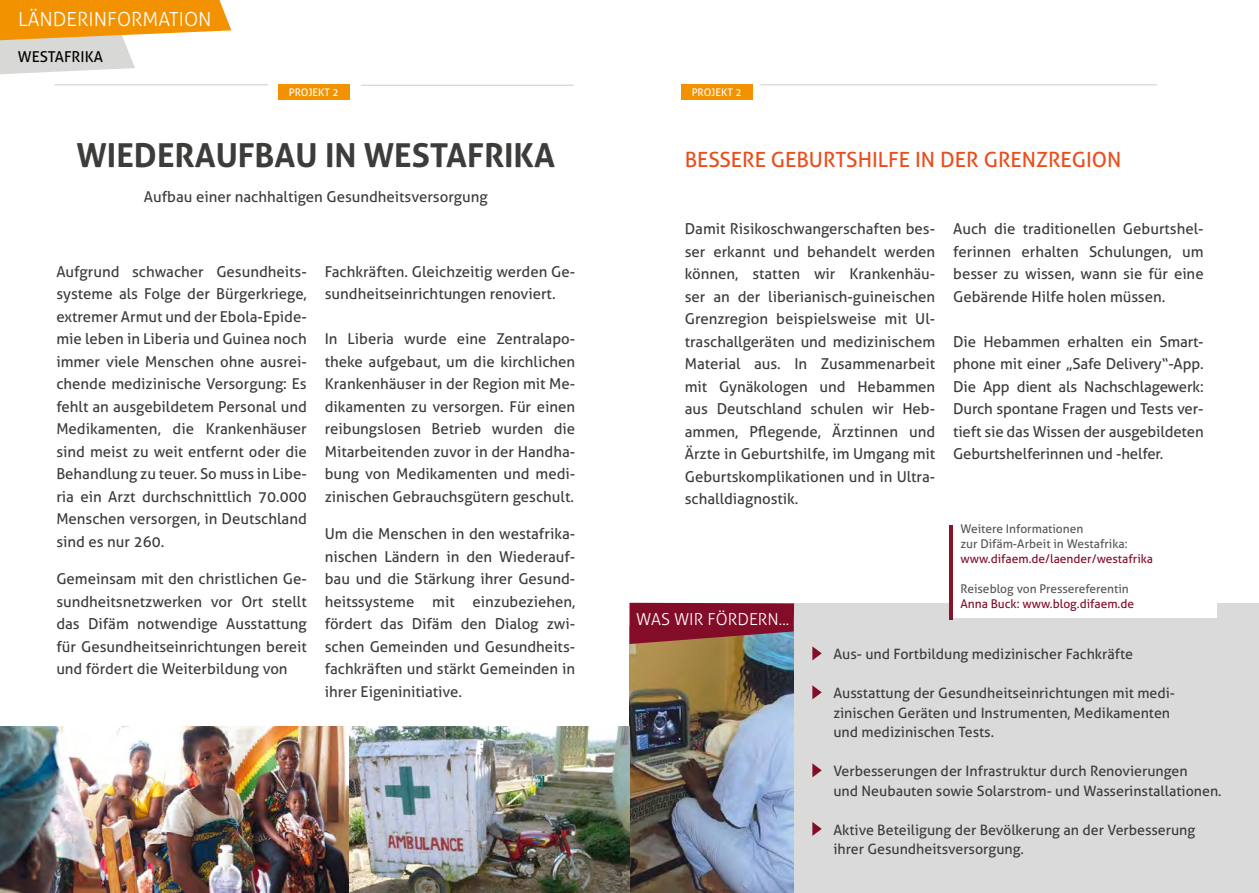
<style>
.page{position:relative;width:1259px;height:893px;background:#fff}
.page>*{position:absolute;margin:0;border:0;box-sizing:border-box;transform-origin:0 0}
.t1{font:700 33px "Aller";color:#3c3c3b}
.t2{font:21px "Aller";color:#e94e1b}
.t3{font:300 19.5px "Aller";color:#fff}
.t4{font:300 16.5px "Aller";color:#fff}
.t5{font:15px/22.5px "Aller";color:#3c3c3b;text-align:justify}
.t6{font:15px "Aller";color:#000}
.t7{font:14.25px/19.5px "Aller";color:#3c3c3b}
.t8{font:12px/15px "Aller";color:#575756}
.t9{font:12px "Aller";color:#830d28}
.t10{font:10.5px "Aller";color:#fff}
</style>
<div class="page">
<div style="left:632px;top:603px;width:627px;height:290px;background:#dadada"></div>
<img style="left:629px;top:644px;width:164px;height:249px">
<div style="left:279px;top:84px;width:71px;height:16px;background:#f39200"></div>
<hr style="left:55px;top:84px;width:213px;height:1px;background:#7e7162">
<hr style="left:361px;top:85px;width:212px;height:1px;background:#7e7162">
<img style="left:0;top:726px;width:630px;height:167px">
<svg style="left:812px;top:646px;width:9px;height:14px"></svg>
<svg style="left:812px;top:685px;width:9px;height:14px"></svg>
<svg style="left:812px;top:763px;width:9px;height:14px"></svg>
<svg style="left:812px;top:822px;width:9px;height:14px"></svg>
<div style="left:949px;top:523px;width:267px;height:95px;background:#fff"></div>
<hr style="left:949px;top:525px;width:3px;height:94px;background:#86152b">
<hr style="left:760px;top:84px;width:397px;height:1px;background:#7e7162">
<div style="left:681px;top:84px;width:72px;height:16px;background:#f39200"></div>
<svg style="left:0;top:0;width:231px;height:75px"></svg>
<svg style="left:629px;top:603px;width:165px;height:41px;background:#842336"></svg>
<h3 class="t3" style="left:18px;top:7px;width:195px">LÄNDERINFORMATION</h3>
<p class="t6" style="left:18px;top:48px;width:87px">WESTAFRIKA</p>
<p class="t10" style="left:289px;top:86px;width:51px">PROJEKT 2</p>
<h1 class="t1" style="left:77px;top:135px;width:480px">WIEDERAUFBAU IN WESTAFRIKA</h1>
<p class="t5" style="left:144px;top:185px;width:345px">Aufbau einer nachhaltigen Gesundheitsversorgung</p>
<p class="t5" style="left:56px;top:260px;width:252px">Aufgrund schwacher Gesundheits&shy;systeme als Folge der Bürgerkriege, extremer Armut und der Ebola-Epide&shy;mie leben in Liberia und Guinea noch immer viele Menschen ohne ausrei&shy;chende medizinische Versorgung: Es fehlt an ausgebildetem Personal und Medikamenten, die Krankenhäuser sind meist zu weit entfernt oder die Behandlung zu teuer. So muss in Libe&shy;ria ein Arzt durchschnittlich 70.000<br>Menschen versorgen, in Deutschland sind es nur 260.</p>
<p class="t5" style="left:56px;top:568px;width:252px">Gemeinsam mit den christlichen Ge&shy;sundheitsnetzwerken vor Ort stellt das Difäm notwendige Ausstattung für Gesundheitseinrichtungen bereit und fördert die Weiterbildung von</p>
<p class="t5" style="left:325px;top:260px;width:252px">Fachkräften. Gleichzeitig werden Ge&shy;sundheitseinrichtungen renoviert.</p>
<p class="t5" style="left:325px;top:328px;width:252px">In Liberia wurde eine Zentralapo&shy;theke aufgebaut, um die kirchlichen Krankenhäuser in der Region mit Me&shy;dikamenten zu versorgen. Für einen reibungslosen Betrieb wurden die Mitarbeitenden zuvor in der Handha&shy;bung von Medikamenten und medi&shy;zinischen Gebrauchsgütern geschult.</p>
<p class="t5" style="left:325px;top:523px;width:252px">Um die Menschen in den westafrika&shy;nischen Ländern in den Wiederauf&shy;bau und die Stärkung ihrer Gesund&shy;heitssysteme mit einzubeziehen, fördert das Difäm den Dialog zwi&shy;schen Gemeinden und Gesundheits&shy;fachkräften und stärkt Gemeinden in ihrer Eigeninitiative.</p>
<p class="t10" style="left:691px;top:86px;width:51px">PROJEKT 2</p>
<h2 class="t2" style="left:685px;top:147px;width:438px">BESSERE GEBURTSHILFE IN DER GRENZREGION</h2>
<p class="t5" style="left:685px;top:218px;width:252px">Damit Risikoschwangerschaften bes&shy;ser erkannt und behandelt werden können, statten wir Krankenhäu&shy;ser an der liberianisch-guineischen Grenzregion beispielsweise mit Ul&shy;traschallgeräten und medizinischem Material aus. In Zusammenarbeit mit Gynäkologen und Hebammen aus Deutschland schulen wir Heb&shy;ammen, Pflegende, Ärztinnen und Ärzte in Geburtshilfe, im Umgang mit Geburtskomplikationen und in Ultra&shy;schalldiagnostik.</p>
<p class="t5" style="left:953px;top:218px;width:252px">Auch die traditionellen Geburtshel&shy;ferinnen erhalten Schulungen, um besser zu wissen, wann sie für eine Gebärende Hilfe holen müssen.</p>
<p class="t5" style="left:953px;top:330px;width:252px">Die Hebammen erhalten ein Smart&shy;phone mit einer „Safe Delivery“-App.<br>Die App dient als Nachschlagewerk:<br>Durch spontane Fragen und Tests ver&shy;tieft sie das Wissen der ausgebildeten Geburtshelferinnen und -helfer.</p>
<p class="t4" style="left:636px;top:609px;width:154px">WAS WIR FÖRDERN...</p>
<p class="t8" style="left:960px;top:522px;width:169px">Weitere Informationen<br>zur Difäm-Arbeit in Westafrika:</p>
<p class="t9" style="left:960px;top:552px;width:194px">www.difaem.de/laender/westafrika</p>
<p class="t8" style="left:960px;top:582px;width:170px">Reiseblog von Pressereferentin</p>
<p class="t9" style="left:960px;top:597px;width:175px">Anna Buck: www.blog.difaem.de</p>
<p class="t7" style="left:833px;top:644px;width:301px">Aus- und Fortbildung medizinischer Fachkräfte</p>
<p class="t7" style="left:833px;top:683px;width:343px">Ausstattung der Gesundheitseinrichtungen mit medi&shy;zinischen Geräten und Instrumenten, Medikamenten und medizinischen Tests.</p>
<p class="t7" style="left:833px;top:761px;width:390px">Verbesserungen der Infrastruktur durch Renovierungen<br>und Neubauten sowie Solarstrom- und Wasserinstallationen.</p>
<p class="t7" style="left:833px;top:820px;width:363px">Aktive Beteiligung der Bevölkerung an der Verbesserung ihrer Gesundheitsversorgung.</p>
</div>
